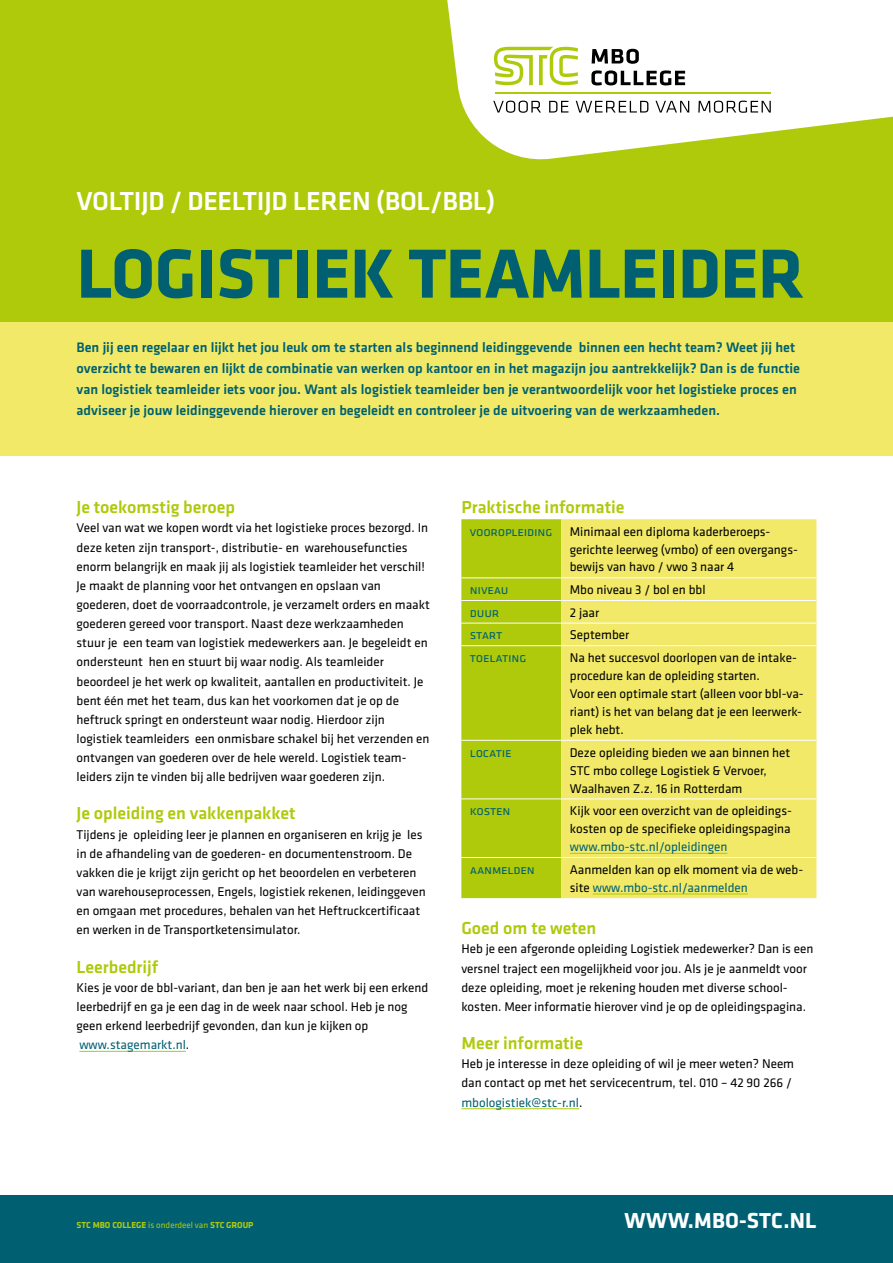
<style>
.page{position:relative;width:893px;height:1263px;background:#fff}
.page>*{position:absolute;margin:0;border:0;box-sizing:border-box;transform-origin:0 0}
.t1{font:700 72px "Klavika";letter-spacing:-.01em;color:#006072}
.t2{font:500 27px "Klavika";letter-spacing:-.01em;color:#fff}
.t3{font:700 22.5px "Klavika";letter-spacing:.01em;color:#fff}
.t4{font:500 18px "Klavika";color:#afca0b}
.t5{font:500 14.25px/21px "Klavika";color:#006072}
.t6{font:13.2px/19.2px "Klavika";color:#000}
.t7{font:13.2px "Klavika";letter-spacing:-.015em;color:#006072}
.t8{font:700 9px "Klavika";color:#afca0b}
.s1{color:#006072}
.s2{font-weight:400}
</style>
<div class="page">
<div style="left:0;top:322px;width:893px;height:134px;background:#f1e967"></div>
<div style="left:0;top:1195px;width:893px;height:68px;background:#006072"></div>
<div style="left:0;top:0;width:893px;height:322px;background:#afca0b"></div>
<svg style="left:447px;top:0;width:446px;height:160px;fill:#fff"></svg>
<svg style="left:494px;top:47px;width:84px;height:38px"></svg>
<svg style="left:493px;top:101px;width:48px;height:12px"></svg>
<svg style="left:549px;top:101px;width:19px;height:12px"></svg>
<svg style="left:576px;top:101px;width:72px;height:12px"></svg>
<svg style="left:655px;top:101px;width:34px;height:12px"></svg>
<svg style="left:698px;top:101px;width:73px;height:12px"></svg>
<hr style="left:495px;top:92px;width:276px;height:2px;background:#afca0b">
<svg style="left:592px;top:49px;width:47px;height:15px"></svg>
<svg style="left:591px;top:70px;width:94px;height:15px"></svg>
<hr style="left:79px;top:1051px;width:107px;height:1px;background:#afca0b">
<hr style="left:461px;top:1108px;width:118px;height:1px;background:#afca0b">
<div style="left:461px;top:519px;width:100px;height:379px;background:#afca0b"></div>
<div style="left:561px;top:519px;width:255px;height:379px;background:#f1e967"></div>
<hr style="left:461px;top:577px;width:100px;height:1px;background:#fff">
<hr style="left:561px;top:577px;width:255px;height:1px;background:#fff">
<hr style="left:461px;top:600px;width:100px;height:1px;background:#fff">
<hr style="left:561px;top:600px;width:255px;height:1px;background:#fff">
<hr style="left:461px;top:623px;width:100px;height:1px;background:#fff">
<hr style="left:561px;top:623px;width:255px;height:1px;background:#fff">
<hr style="left:461px;top:645px;width:100px;height:1px;background:#fff">
<hr style="left:561px;top:645px;width:255px;height:1px;background:#fff">
<hr style="left:461px;top:740px;width:100px;height:1px;background:#fff">
<hr style="left:561px;top:740px;width:255px;height:1px;background:#fff">
<hr style="left:461px;top:798px;width:100px;height:1px;background:#fff">
<hr style="left:561px;top:798px;width:255px;height:1px;background:#fff">
<hr style="left:461px;top:857px;width:100px;height:1px;background:#fff">
<hr style="left:561px;top:857px;width:255px;height:1px;background:#fff">
<hr style="left:570px;top:853px;width:157px;height:1px;background:#afca0b">
<hr style="left:593px;top:894px;width:155px;height:1px;background:#afca0b">
<h2 class="t2" style="left:77px;top:186px;width:420px">VOLTIJD / DEELTIJD LEREN (BOL/BBL)</h2>
<h1 class="t1" style="left:77px;top:235px;width:729px">LOGISTIEK TEAMLEIDER</h1>
<p class="t5" style="left:77px;top:337px;width:725px">Ben jij een regelaar en lijkt het jou leuk om te starten als beginnend leidinggevende binnen een hecht team? Weet jij het overzicht te bewaren en lijkt de combinatie van werken op kantoor en in het magazijn jou aantrekkelijk? Dan is de functie van logistiek teamleider iets voor jou. Want als logistiek teamleider ben je verantwoordelijk voor het logistieke proces en adviseer je jouw leidinggevende hierover en begeleidt en controleer je de uitvoering van de werkzaamheden.</p>
<h3 class="t4" style="left:77px;top:497px;width:160px">Je toekomstig beroep</h3>
<p class="t6" style="left:77px;top:519px;width:355px">Veel van wat we kopen wordt via het logistieke proces bezorgd. In deze keten zijn transport-, distributie- en warehousefuncties enorm belangrijk en maak jij als logistiek teamleider het verschil!<br>Je maakt de planning voor het ontvangen en opslaan van goederen, doet de voorraadcontrole, je verzamelt orders en maakt goederen gereed voor transport. Naast deze werkzaamheden stuur je een team van logistiek medewerkers aan. Je begeleidt en ondersteunt hen en stuurt bij waar nodig. Als teamleider beoordeel je het werk op kwaliteit, aantallen en productiviteit. Je bent één met het team, dus kan het voorkomen dat je op de heftruck springt en ondersteunt waar nodig. Hierdoor zijn logistiek teamleiders een onmisbare schakel bij het verzenden en ontvangen van goederen over de hele wereld. Logistiek team&shy;leiders zijn te vinden bij alle bedrijven waar goederen zijn.</p>
<h3 class="t4" style="left:77px;top:804px;width:220px">Je opleiding en vakkenpakket</h3>
<p class="t6" style="left:77px;top:825px;width:351px">Tijdens je opleiding leer je plannen en organiseren en krijg je les in de afhandeling van de goederen- en documentenstroom. De vakken die je krijgt zijn gericht op het beoordelen en verbeteren van warehouseprocessen, Engels, logistiek rekenen, leidinggeven en omgaan met procedures, behalen van het Heftruckcertificaat en werken in de Transportketensimulator.</p>
<h3 class="t4" style="left:77px;top:957px;width:83px">Leerbedrijf</h3>
<p class="t6" style="left:77px;top:978px;width:353px">Kies je voor de bbl-variant, dan ben je aan het werk bij een erkend leerbedrijf en ga je een dag in de week naar school. Heb je nog geen erkend leerbedrijf gevonden, dan kun je kijken op <span class="s1">www.stagemarkt.nl</span>.</p>
<h3 class="t4" style="left:461px;top:497px;width:165px">Praktische informatie</h3>
<p class="t7" style="left:470px;top:524px;width:84px">vooropleiding</p>
<p class="t6" style="left:570px;top:522px;width:230px;line-height:18px">Minimaal een diploma kaderberoeps&shy;gerichte leerweg (vmbo) of een overgangs&shy;bewijs van havo / vwo 3 naar 4</p>
<p class="t7" style="left:470px;top:582px;width:40px">niveau</p>
<p class="t6" style="left:570px;top:580px;width:137px">Mbo niveau 3 / bol en bbl</p>
<p class="t7" style="left:470px;top:605px;width:31px">duur</p>
<p class="t6" style="left:570px;top:603px;width:31px">2 jaar</p>
<p class="t7" style="left:470px;top:628px;width:34px">start</p>
<p class="t6" style="left:570px;top:626px;width:61px">September</p>
<p class="t7" style="left:470px;top:650px;width:58px">toelating</p>
<p class="t6" style="left:570px;top:649px;width:235px;line-height:18px">Na het succesvol doorlopen van de intake&shy;procedure kan de opleiding starten.<br>Voor een optimale start (alleen voor bbl-va&shy;riant) is het van belang dat je een leerwerk&shy;plek hebt.</p>
<p class="t7" style="left:470px;top:745px;width:43px">locatie</p>
<p class="t6" style="left:570px;top:743px;width:222px;line-height:18px">Deze opleiding bieden we aan binnen het<br>STC mbo college Logistiek &amp; Vervoer,<br>Waalhaven Z.z. 16 in Rotterdam</p>
<p class="t7" style="left:470px;top:803px;width:42px">kosten</p>
<p class="t6" style="left:570px;top:802px;width:224px;line-height:18px">Kijk voor een overzicht van de opleidings&shy;kosten op de specifieke opleidingspagina</p>
<p class="t7" style="left:570px;top:839px;width:159px">www.mbo-stc.nl/opleidingen</p>
<p class="t7" style="left:470px;top:862px;width:66px">aanmelden</p>
<p class="t6" style="left:570px;top:861px;width:235px;line-height:18px">Aanmelden kan op elk moment via de web&shy;site <span class="s1">www.mbo-stc.nl/aanmelden</span></p>
<h3 class="t4" style="left:461px;top:918px;width:137px">Goed om te weten</h3>
<p class="t6" style="left:461px;top:940px;width:354px">Heb je een afgeronde opleiding Logistiek medewerker? Dan is een versnel traject een mogelijkheid voor jou. Als je je aanmeldt voor deze opleiding, moet je rekening houden met diverse school&shy;kosten. Meer informatie hierover vind je op de opleidingspagina.</p>
<h3 class="t4" style="left:461px;top:1033px;width:123px">Meer informatie</h3>
<p class="t6" style="left:461px;top:1054px;width:334px">Heb je interesse in deze opleiding of wil je meer weten? Neem dan contact op met het servicecentrum, tel. 010 – 42 90 266 / <span class="s1">mbologistiek@stc-r.nl</span>.</p>
<p class="t8" style="left:77px;top:1220px;width:179px">STC MBO COLLEGE <span class="s2">is onderdeel van</span> STC GROUP</p>
<h3 class="t3" style="left:624px;top:1208px;width:194px">WWW.MBO-STC.NL</h3>
</div>
